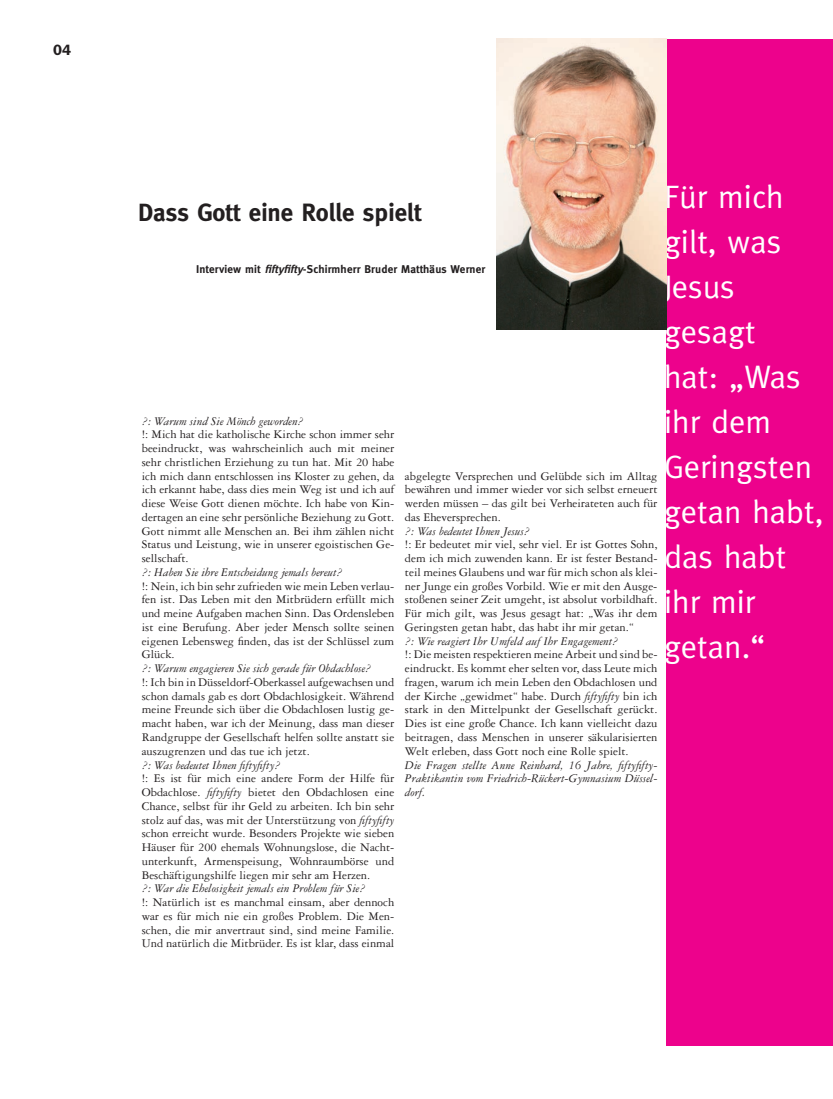
<style>
.page{position:relative;width:833px;height:1099px;background:#fff}
.page>*{position:absolute;margin:0;border:0;box-sizing:border-box;transform-origin:0 0}
.t1{font:32.5px/45px "Meta";letter-spacing:.005em;color:#fff}
.t2{font:700 25px "Meta";color:#231f20}
.t3{font:600 15px "Franklin Gothic";color:#231f20}
.t4{font:12.5px/13.8px "Garamond Three";color:#231f20;text-align:justify}
.t5{font:italic 12.5px/13.8px "Garamond Three";color:#231f20;text-align:justify}
.t6{font:700 11.25px "Meta";letter-spacing:.01em;color:#231f20}
.s1{font-style:italic}
</style>
<div class="page">
<div style="left:666px;top:39px;width:167px;height:1006px;background:#ed028c"></div>
<img style="left:496px;top:39px;width:170px;height:291px">
<p class="t3" style="left:53px;top:41px;width:20px">04</p>
<h1 class="t1" style="left:664px;top:173px;width:161px">Für mich gilt, was<br>Jesus gesagt<br>hat: „Was ihr dem<br>Geringsten getan habt, das habt ihr mir getan.“</h1>
<h2 class="t2" style="left:138px;top:198px;width:285px">Dass Gott eine Rolle spielt</h2>
<p class="t6" style="left:196px;top:263px;width:291px">Interview mit <span class="s1">fiftyfifty</span>-Schirmherr Bruder Matthäus Werner</p>
<p class="t5" style="left:142px;top:414px;width:164px">?: Warum sind Sie Mönch geworden?</p>
<p class="t4" style="left:142px;top:427px;width:254px">!: Mich hat die katholische Kirche schon immer sehr beeindruckt, was wahrscheinlich auch mit meiner sehr christlichen Erziehung zu tun hat. Mit 20 habe ich mich dann entschlossen ins Kloster zu gehen, da ich erkannt habe, dass dies mein Weg ist und ich auf diese Weise Gott dienen möchte. Ich habe von Kin&shy;dertagen an eine sehr persönliche Beziehung zu Gott.<br>Gott nimmt alle Menschen an. Bei ihm zählen nicht Status und Leistung, wie in unserer egoistischen Ge&shy;sellschaft.</p>
<p class="t5" style="left:142px;top:565px;width:203px">?: Haben Sie ihre Entscheidung jemals bereut?</p>
<p class="t4" style="left:142px;top:579px;width:254px">!: Nein, ich bin sehr zufrieden wie mein Leben verlau&shy;fen ist. Das Leben mit den Mitbrüdern erfüllt mich und meine Aufgaben machen Sinn. Das Ordensleben ist eine Berufung. Aber jeder Mensch sollte seinen eigenen Lebensweg finden, das ist der Schlüssel zum Glück.</p>
<p class="t5" style="left:142px;top:661px;width:231px">?: Warum engagieren Sie sich gerade für Obdachlose?</p>
<p class="t4" style="left:142px;top:675px;width:254px">!: Ich bin in Düsseldorf-Oberkassel aufgewachsen und schon damals gab es dort Obdachlosigkeit. Während meine Freunde sich über die Obdachlosen lustig ge&shy;macht haben, war ich der Meinung, dass man dieser Randgruppe der Gesellschaft helfen sollte anstatt sie auszugrenzen und das tue ich jetzt.</p>
<p class="t5" style="left:142px;top:758px;width:140px">?: Was bedeutet Ihnen fiftyfifty?</p>
<p class="t4" style="left:142px;top:771px;width:254px">!: Es ist für mich eine andere Form der Hilfe für Obdachlose. <span class="s1">fiftyfifty</span> bietet den Obdachlosen eine Chance, selbst für ihr Geld zu arbeiten. Ich bin sehr stolz auf das, was mit der Unterstützung von <span class="s1">fiftyfifty </span>schon erreicht wurde. Besonders Projekte wie sieben Häuser für 200 ehemals Wohnungslose, die Nacht&shy;unterkunft, Armenspeisung, Wohnraumbörse und Beschäftigungshilfe liegen mir sehr am Herzen.</p>
<p class="t5" style="left:142px;top:881px;width:225px">?: War die Ehelosigkeit jemals ein Problem für Sie?</p>
<p class="t4" style="left:142px;top:895px;width:254px">!: Natürlich ist es manchmal einsam, aber dennoch war es für mich nie ein großes Problem. Die Men&shy;schen, die mir anvertraut sind, sind meine Familie.<br>Und natürlich die Mitbrüder. Es ist klar, dass einmal</p>
<p class="t4" style="left:405px;top:469px;width:254px">abgelegte Versprechen und Gelübde sich im Alltag bewähren und immer wieder vor sich selbst erneuert werden müssen – das gilt bei Verheirateten auch für das Eheversprechen.</p>
<p class="t5" style="left:405px;top:524px;width:127px">?: Was bedeutet Ihnen Jesus?</p>
<p class="t4" style="left:405px;top:537px;width:254px">!: Er bedeutet mir viel, sehr viel. Er ist Gottes Sohn, dem ich mich zuwenden kann. Er ist fester Bestand&shy;teil meines Glaubens und war für mich schon als klei&shy;ner Junge ein großes Vorbild. Wie er mit den Ausge&shy;stoßenen seiner Zeit umgeht, ist absolut vorbildhaft.<br>Für mich gilt, was Jesus gesagt hat: „Was ihr dem Geringsten getan habt, das habt ihr mir getan.“</p>
<p class="t5" style="left:405px;top:634px;width:215px">?: Wie reagiert Ihr Umfeld auf Ihr Engagement?</p>
<p class="t4" style="left:405px;top:647px;width:254px">!: Die meisten respektieren meine Arbeit und sind be&shy;eindruckt. Es kommt eher selten vor, dass Leute mich fragen, warum ich mein Leben den Obdachlosen und der Kirche „gewidmet“ habe. Durch <span class="s1">fiftyfifty</span> bin ich stark in den Mittelpunkt der Gesellschaft gerückt.<br>Dies ist eine große Chance. Ich kann vielleicht dazu beitragen, dass Menschen in unserer säkularisierten Welt erleben, dass Gott noch eine Rolle spielt.</p>
<p class="t5" style="left:405px;top:758px;width:254px">Die Fragen stellte Anne Reinhard, 16 Jahre, fiftyfifty-Praktikantin vom Friedrich-Rückert-Gymnasium Düssel&shy;dorf.</p>
</div>
